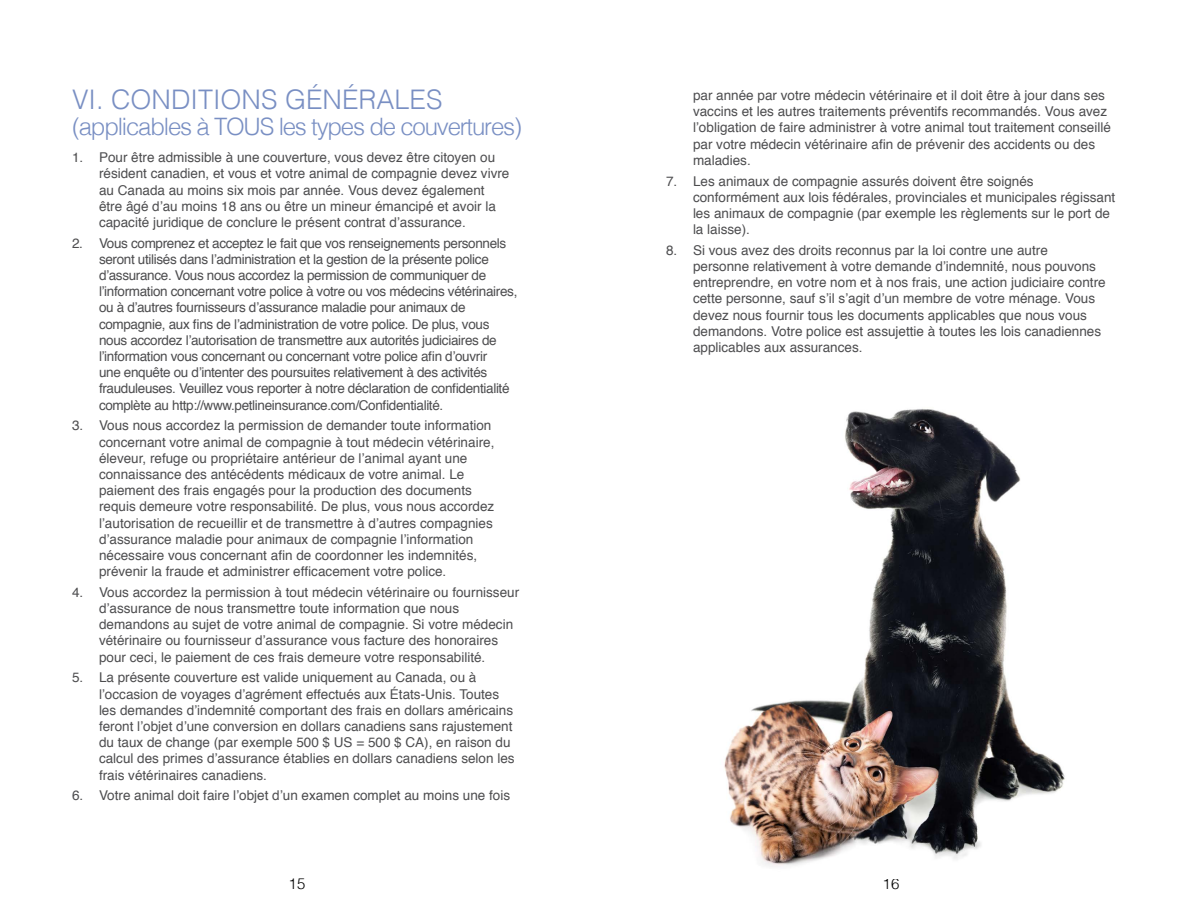
<style>
.page{position:relative;width:1188px;height:918px;background:#fff}
.page>*{position:absolute;margin:0;border:0;box-sizing:border-box;transform-origin:0 0}
.t1{font:300 27px "Helvetica";color:#798fc3}
.t2{font:300 24px "Helvetica";letter-spacing:-.05em;color:#798fc3}
.t3{font:300 15px "Helvetica";color:#000}
.t4{font:13.5px/16.2px "Helvetica";color:#4d4d4f}
.t5{font:13.5px/16.2px "Helvetica";letter-spacing:-.025em;color:#4d4d4f}
</style>
<div class="page">
<img style="left:724px;top:409px;width:341px;height:458px">
<h1 class="t1" style="left:72px;top:77px;width:372px">VI. CONDITIONS GÉNÉRALES</h1>
<h2 class="t2" style="left:72px;top:106px;width:451px">(applicables à TOUS les types de couvertures)</h2>
<p class="t4" style="left:99px;top:150px;width:412px;text-indent:-27px">1. Pour être admissible à une couverture, vous devez être citoyen ou résident canadien, et vous et votre animal de compagnie devez vivre au Canada au moins six mois par année. Vous devez également être âgé d’au moins 18 ans ou être un mineur émancipé et avoir la capacité juridique de conclure le présent contrat d’assurance.</p>
<p class="t5" style="left:99px;top:235px;width:420px;text-indent:-27px">2. Vous comprenez et acceptez le fait que vos renseignements personnels seront utilisés dans l’administration et la gestion de la présente police d’assurance. Vous nous accordez la permission de communiquer de l’information concernant votre police à votre ou vos médecins vétérinaires, ou à d’autres fournisseurs d’assurance maladie pour animaux de compagnie, aux fins de l’administration de votre police. De plus, vous nous accordez l’autorisation de transmettre aux autorités judiciaires de l’information vous concernant ou concernant votre police afin d’ouvrir<br>une enquête ou d’intenter des poursuites relativement à des activités frauduleuses. Veuillez vous reporter à notre déclaration de confidentialité complète au http://www.petlineinsurance.com/Confidentialité.</p>
<p class="t4" style="left:99px;top:418px;width:397px;text-indent:-27px">3. Vous nous accordez la permission de demander toute information concernant votre animal de compagnie à tout médecin vétérinaire, éleveur, refuge ou propriétaire antérieur de l’animal ayant une connaissance des antécédents médicaux de votre animal. Le paiement des frais engagés pour la production des documents requis demeure votre responsabilité. De plus, vous nous accordez l’autorisation de recueillir et de transmettre à d’autres compagnies d’assurance maladie pour animaux de compagnie l’information nécessaire vous concernant afin de coordonner les indemnités, prévenir la fraude et administrer efficacement votre police.</p>
<p class="t4" style="left:99px;top:584px;width:422px;text-indent:-27px">4. Vous accordez la permission à tout médecin vétérinaire ou fournisseur d’assurance de nous transmettre toute information que nous demandons au sujet de votre animal de compagnie. Si votre médecin vétérinaire ou fournisseur d’assurance vous facture des honoraires pour ceci, le paiement de ces frais demeure votre responsabilité.</p>
<p class="t4" style="left:99px;top:670px;width:417px;text-indent:-27px">5. La présente couverture est valide uniquement au Canada, ou à l’occasion de voyages d’agrément effectués aux États-Unis. Toutes les demandes d’indemnité comportant des frais en dollars américains feront l’objet d’une conversion en dollars canadiens sans rajustement du taux de change (par exemple 500 $ US = 500 $ CA), en raison du calcul des primes d’assurance établies en dollars canadiens selon les frais vétérinaires canadiens.</p>
<p class="t4" style="left:72px;top:788px;width:440px">6. Votre animal doit faire l’objet d’un examen complet au moins une fois</p>
<p class="t4" style="left:693px;top:88px;width:419px">par année par votre médecin vétérinaire et il doit être à jour dans ses vaccins et les autres traitements préventifs recommandés. Vous avez l’obligation de faire administrer à votre animal tout traitement conseillé par votre médecin vétérinaire afin de prévenir des accidents ou des maladies.</p>
<p class="t4" style="left:693px;top:173px;width:424px;text-indent:-27px">7. Les animaux de compagnie assurés doivent être soignés conformément aux lois fédérales, provinciales et municipales régissant les animaux de compagnie (par exemple les règlements sur le port de la laisse).</p>
<p class="t4" style="left:693px;top:242px;width:414px;text-indent:-27px">8. Si vous avez des droits reconnus par la loi contre une autre personne relativement à votre demande d’indemnité, nous pouvons entreprendre, en votre nom et à nos frais, une action judiciaire contre cette personne, sauf s’il s’agit d’un membre de votre ménage. Vous devez nous fournir tous les documents applicables que nous vous demandons. Votre police est assujettie à toutes les lois canadiennes applicables aux assurances.</p>
<p class="t3" style="left:289px;top:871px;width:18px">15</p>
<p class="t3" style="left:883px;top:871px;width:18px">16</p>
</div>
